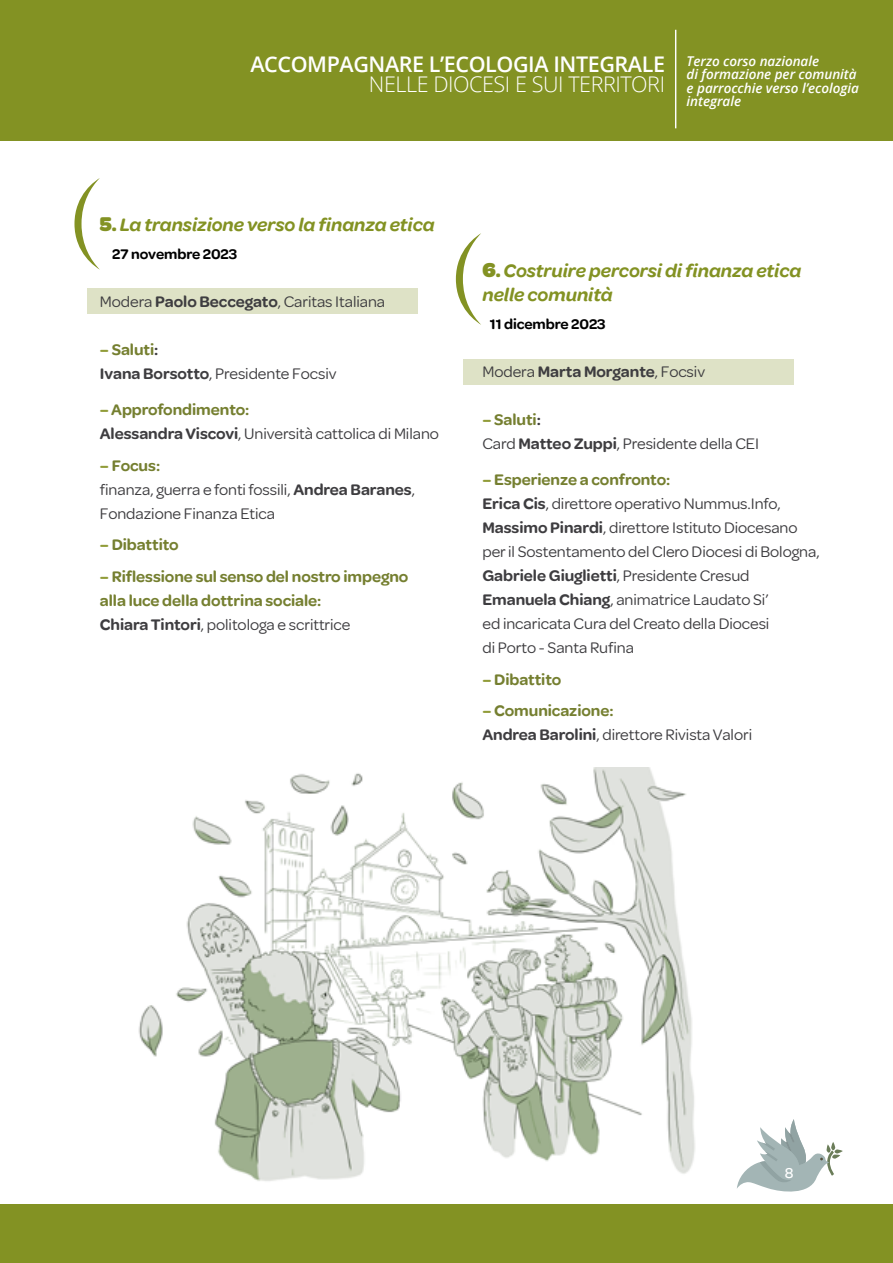
<style>
.page{position:relative;width:893px;height:1263px;background:#fff}
.page>*{position:absolute;margin:0;border:0;box-sizing:border-box;transform-origin:0 0}
.t1{font:600 21.6px "Open Sans";letter-spacing:-.02em;color:#fff}
.t2{font:300 21.6px "Open Sans";letter-spacing:-.02em;color:#fff}
.t3{font:italic 600 19.5px/24px "Omnes";letter-spacing:-.005em;color:#839223}
.t4{font:16.5px/24px "Omnes";letter-spacing:-.005em;color:#3e3d40}
.t5{font:600 16.5px/24px "Omnes";letter-spacing:-.005em;color:#757f30}
.t6{font:600 15px "Omnes";letter-spacing:-.005em;color:#000}
.t7{font:500 15px "Omnes";color:#fff}
.t8{font:italic 600 13.5px/13.4px "Open Sans";letter-spacing:-.005em;color:#fff}
.s1{font-weight:900;font-style:normal;font-size:21px}
.s2{font-weight:900;font-style:normal;font-size:18px}
.s3{font-weight:600}
.s4{font-weight:600;color:#919c39}
.s5{font-weight:600;color:#757f30}
.s6{color:#919c39}
.s7{color:#3e3d40}
.s8{font-weight:400;color:#3e3d40}
</style>
<div class="page">
<div style="left:463px;top:359px;width:331px;height:26px;background:#dee2c6"></div>
<img style="left:138px;top:767px;width:557px;height:414px">
<div style="left:0;top:1205px;width:893px;height:58px;background:#839223"></div>
<svg style="left:737px;top:1119px;width:106px;height:73px"></svg>
<div style="left:0;top:0;width:893px;height:140px;background:#839223"></div>
<hr style="left:675px;top:30px;width:1px;height:98px;background:#fff">
<svg style="left:456px;top:233px;width:25px;height:92px"></svg>
<div style="left:87px;top:289px;width:331px;height:25px;background:#dee2c6"></div>
<svg style="left:74px;top:178px;width:26px;height:92px"></svg>
<h1 class="t1" style="left:250px;top:49px;width:416px">ACCOMPAGNARE L’ECOLOGIA INTEGRALE</h1>
<h1 class="t2" style="left:369px;top:69px;width:298px">NELLE DIOCESI E SUI TERRITORI</h1>
<p class="t8" style="left:687px;top:54px;width:174px">Terzo corso nazionale<br>di formazione per comunità e parrocchie verso l’ecologia integrale</p>
<p class="t3" style="left:100px;top:211px;width:336px"><span class="s1">5</span><span class="s2">.</span> La transizione verso la finanza etica</p>
<p class="t6" style="left:112px;top:244px;width:126px">27 novembre 2023</p>
<p class="t4" style="left:100px;top:289px;width:287px">Modera <span class="s3">Paolo Beccegato</span>, Caritas Italiana</p>
<p class="t4" style="left:100px;top:337px;width:238px"><span class="s4">–</span> <span class="s5">Saluti</span><span class="s3">:<br>Ivana Borsotto</span>, Presidente Focsiv</p>
<p class="t4" style="left:100px;top:397px;width:341px"><span class="s4">–</span> <span class="s5">Approfondimento:<br></span><span class="s3">Alessandra Viscovi</span>, Università cattolica di Milano</p>
<p class="t4" style="left:100px;top:452px;width:317px"><span class="s4">–</span> <span class="s5">Focus:<br></span>finanza, guerra e fonti fossili, <span class="s3">Andrea Baranes</span>,<br>Fondazione Finanza Etica</p>
<p class="t5" style="left:100px;top:532px;width:80px"><span class="s6">–</span> Dibattito</p>
<p class="t5" style="left:100px;top:563px;width:310px"><span class="s6">–</span> Riflessione sul senso del nostro impegno alla luce della dottrina sociale:<br><span class="s7">Chiara Tintori</span><span class="s8">, politologa e scrittrice</span></p>
<p class="t3" style="left:482px;top:257px;width:320px"><span class="s1">6</span><span class="s2">.</span> Costruire percorsi di finanza etica nelle comunità</p>
<p class="t6" style="left:490px;top:314px;width:117px">11 dicembre 2023</p>
<p class="t4" style="left:482px;top:359px;width:224px">Modera <span class="s3">Marta Morgante</span>, Focsiv</p>
<p class="t4" style="left:482px;top:407px;width:278px"><span class="s4">–</span> <span class="s5">Saluti</span><span class="s3">:<br></span>Card <span class="s3">Matteo Zuppi</span>, Presidente della CEI</p>
<p class="t4" style="left:482px;top:467px;width:339px"><span class="s4">–</span> <span class="s5">Esperienze a confronto:<br></span><span class="s3">Erica Cis</span>, direttore operativo Nummus.Info, <span class="s3">Massimo Pinardi</span>, direttore Istituto Diocesano per il Sostentamento del Clero Diocesi di Bologna, <span class="s3">Gabriele Giuglietti</span>, Presidente Cresud <span class="s3">Emanuela Chiang</span>, animatrice Laudato Si’<br>ed incaricata Cura del Creato della Diocesi<br>di Porto - Santa Rufina</p>
<p class="t5" style="left:482px;top:666px;width:80px"><span class="s6">–</span> Dibattito</p>
<p class="t4" style="left:482px;top:698px;width:271px"><span class="s4">–</span> <span class="s5">Comunicazione:<br></span><span class="s3">Andrea Barolini</span>, direttore Rivista Valori</p>
<p class="t7" style="left:785px;top:1163px;width:10px">8</p>
</div>
